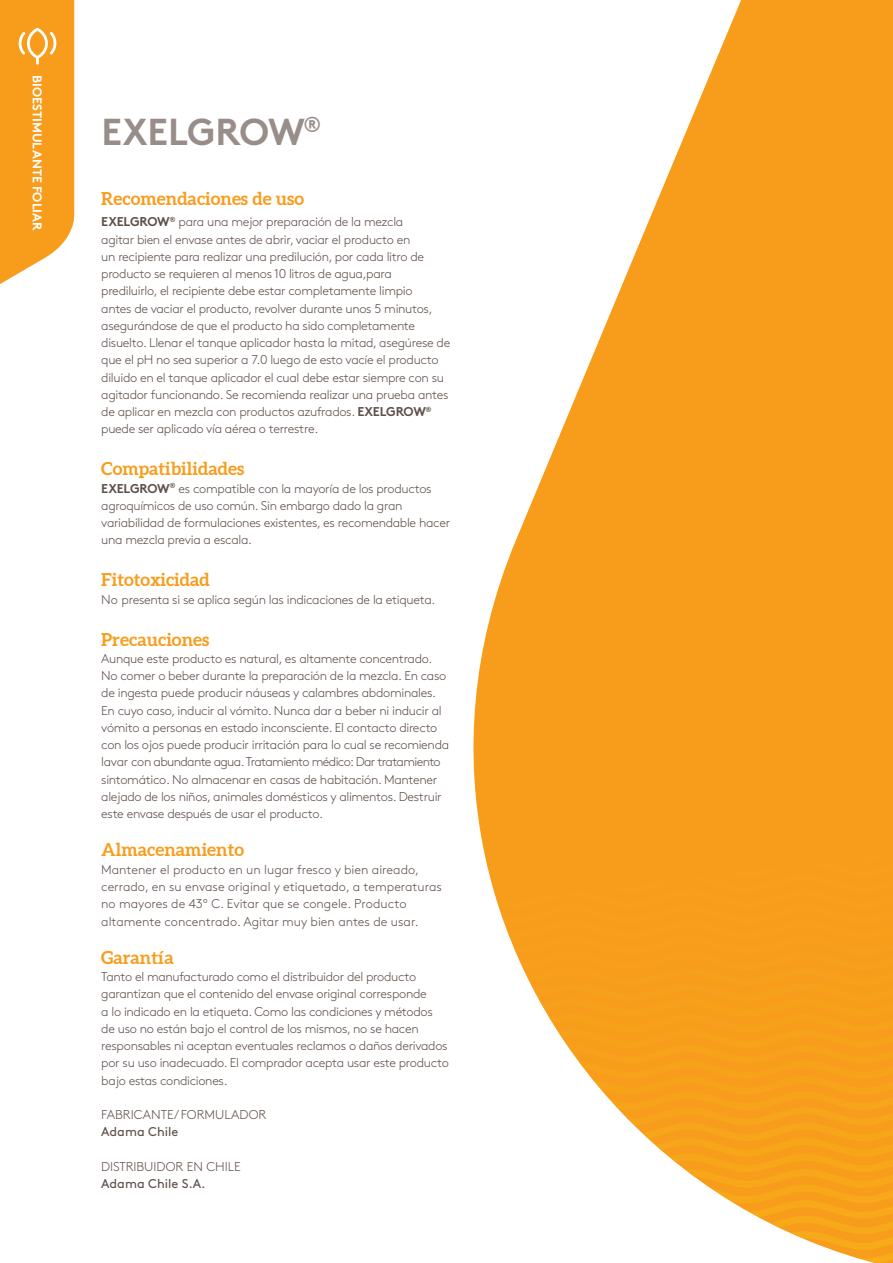
<style>
.page{position:relative;width:893px;height:1263px;background:#fff}
.page>*{position:absolute;margin:0;border:0;box-sizing:border-box;transform-origin:0 0}
.Product_Heading{font:700 37.5px "Brown Std";letter-spacing:-.01em;color:#988d88}
.Body{font:700 18px "Aleo";color:#f89c1c}
.Green_Subhead{font:700 18px "Aleo";color:#f89c1c}
.Body-2{font:300 12.75px/17.2px "Brown Std";letter-spacing:-.025em;color:#5f4f4a}
.Body-3{font:300 12.75px/17.2px "Brown Std";color:#5f4f4a}
.Product_Category{font:700 12.75px "Brown Std";color:#fff}
.Body-4{font:12.75px "Brown Std";color:#5f4f4a}
.s1{font-weight:700}
.s2{font-weight:400}
</style>
<div class="page">
<svg style="left:476px;top:0;width:417px;height:690px;fill:#f89c1c"></svg>
<svg style="left:473px;top:690px;width:420px;height:573px"></svg>
<svg style="left:0;top:0;width:75px;height:284px;background:#f8a531"></svg>
<p class="Product_Category" style="left:45px;top:75px;width:157px;rotate:90deg">BIOESTIMULANTE FOLIAR</p>
<p class="Product_Heading" style="left:101px;top:109px;width:222px">EXELGROW<sup>®</sup></p>
<p class="Green_Subhead" style="left:101px;top:187px;width:204px">Recomendaciones de uso</p>
<p class="Body-2" style="left:101px;top:214px;width:304px"><span class="s1">EXELGROW</span><sup>®</sup> para una mejor preparación de la mezcla</p>
<p class="Body-2" style="left:101px;top:231px;width:325px">agitar bien el envase antes de abrir, vaciar el producto en un recipiente para realizar una predilución, por cada litro de producto se requieren al menos 10 litros de agua,para</p>
<p class="Body-2" style="left:101px;top:283px;width:351px">prediluirlo, el recipiente debe estar completamente limpio<br>antes de vaciar el producto, revolver durante unos 5 minutos, asegurándose de que el producto ha sido completamente disuelto. Llenar el tanque aplicador hasta la mitad, asegúrese de que el pH no sea superior a 7.0 luego de esto vacíe el producto diluido en el tanque aplicador el cual debe estar siempre con su agitador funcionando. Se recomienda realizar una prueba antes de aplicar en mezcla con productos azufrados. <span class="s1">EXELGROW</span><sup>® </sup>puede ser aplicado vía aérea o terrestre.</p>
<p class="Body" style="left:101px;top:458px;width:145px">Compatibilidades</p>
<p class="Body-2" style="left:101px;top:480px;width:350px"><span class="s1">EXELGROW</span><sup>®</sup> es compatible con la mayoría de los productos agroquímicos de uso común. Sin embargo dado la gran variabilidad de formulaciones existentes, es recomendable hacer una mezcla previa a escala.</p>
<p class="Body" style="left:101px;top:569px;width:110px">Fitotoxicidad</p>
<p class="Body-2" style="left:101px;top:591px;width:336px">No presenta si se aplica según las indicaciones de la etiqueta.</p>
<p class="Body" style="left:101px;top:628px;width:110px">Precauciones</p>
<p class="Body-2" style="left:101px;top:650px;width:333px">Aunque este producto es natural, es altamente concentrado.</p>
<p class="Body-2" style="left:101px;top:667px;width:349px">No comer o beber durante la preparación de la mezcla. En caso de ingesta puede producir náuseas y calambres abdominales.<br>En cuyo caso, inducir al vómito. Nunca dar a beber ni inducir al vómito a personas en estado inconsciente. El contacto directo con los ojos puede producir irritación para lo cual se recomienda lavar con abundante agua. Tratamiento médico: Dar tratamiento sintomático. No almacenar en casas de habitación. Mantener alejado de los niños, animales domésticos y alimentos. Destruir este envase después de usar el producto.</p>
<p class="Body" style="left:101px;top:839px;width:144px">Almacenamiento</p>
<p class="Body-3" style="left:101px;top:861px;width:319px">Mantener el producto en un lugar fresco y bien aireado,</p>
<p class="Body-3" style="left:101px;top:878px;width:342px">cerrado, en su envase original y etiquetado, a temperaturas no mayores de 43º C. Evitar que se congele. Producto altamente concentrado. Agitar muy bien antes de usar.</p>
<p class="Body" style="left:101px;top:946px;width:74px">Garantía</p>
<p class="Body-2" style="left:101px;top:968px;width:349px">Tanto el manufacturado como el distribuidor del producto garantizan que el contenido del envase original corresponde<br>a lo indicado en la etiqueta. Como las condiciones y métodos de uso no están bajo el control de los mismos, no se hacen responsables ni aceptan eventuales reclamos o daños derivados por su uso inadecuado. El comprador acepta usar este producto bajo estas condiciones.</p>
<p class="Body-3" style="left:101px;top:1106px;width:167px">FABRICANTE/ FORMULADOR</p>
<p class="Body-4" style="left:101px;top:1124px;width:79px">Adama Chile</p>
<p class="Body-3" style="left:101px;top:1158px;width:141px">DISTRIBUIDOR EN CHILE<br><span class="s2">Adama Chile S.A.</span></p>
</div>
